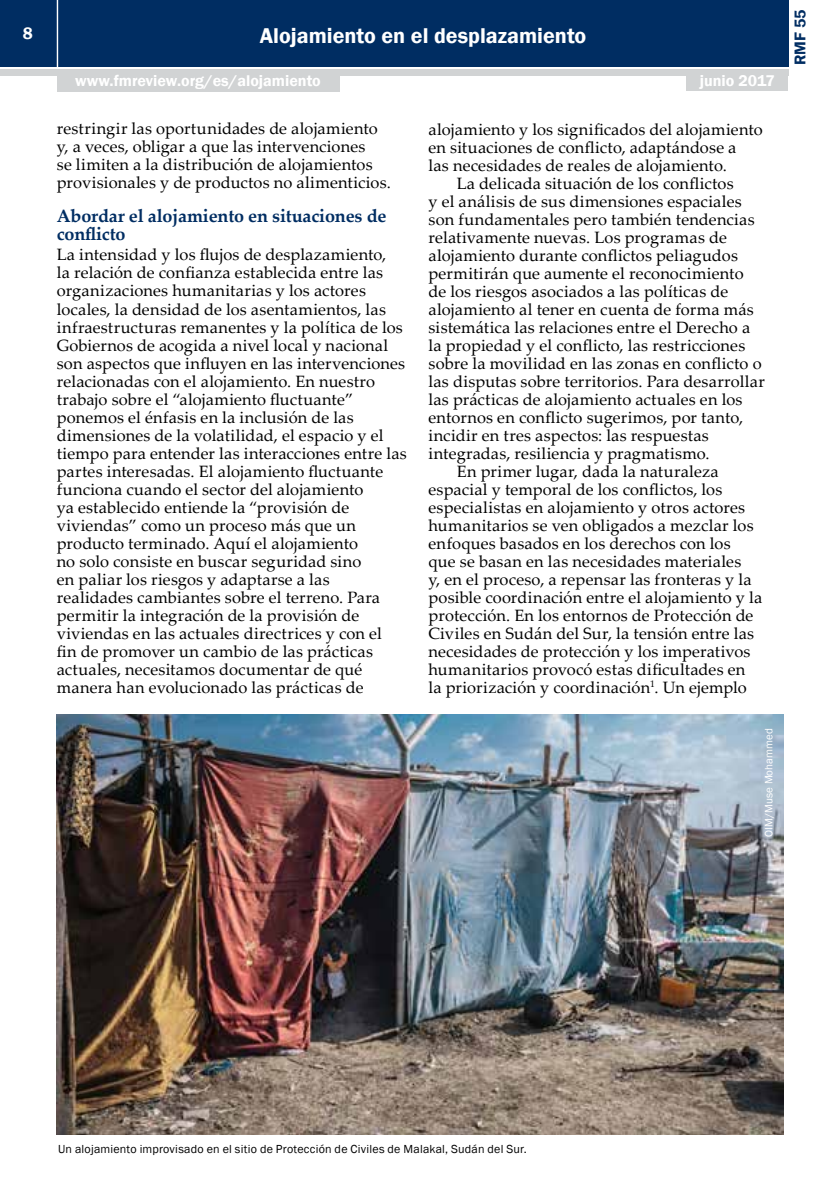
<style>
.page{position:relative;width:840px;height:1191px;background:#fff}
.page>*{position:absolute;margin:0;border:0;box-sizing:border-box;transform-origin:0 0}
.t1{font:600 22px "Franklin Gothic";color:#fff}
.t2{font:700 18px/18px "Palatino Linotype";letter-spacing:-.01em;color:#002d62}
.t3{font:600 17px "Franklin Gothic";color:#fff}
.t4{font:16.4px/18px "Palatino Linotype";letter-spacing:.01em;color:#000}
.t5{font:600 16px "Franklin Gothic";color:#fff}
.t6{font:600 16px "Franklin Gothic";color:#002d62}
.t7{font:12px "Franklin Gothic";letter-spacing:.015em;color:#000}
.t8{font:11px "Franklin Gothic";color:#fff}
</style>
<div class="page">
<div style="left:0;top:0;width:787px;height:66px;background:#002d62"></div>
<div style="left:0;top:69px;width:787px;height:6px;background:#d1d3d4"></div>
<hr style="left:57px;top:0;width:1px;height:67px;background:#fff">
<div style="left:686px;top:73px;width:101px;height:18px;background:#d1d3d4"></div>
<div style="left:57px;top:74px;width:282px;height:18px;background:#d1d3d4"></div>
<img style="left:57px;top:714px;width:725px;height:420px">
<p class="t3" style="left:23px;top:23px;width:11px">8</p>
<h1 class="t1" style="left:260px;top:22px;width:328px">Alojamiento en el desplazamiento</h1>
<p class="t5" style="left:75px;top:71px;width:247px">www.fmreview.org/es/alojamiento</p>
<p class="t5" style="left:699px;top:71px;width:77px">junio 2017</p>
<p class="t4" style="left:57px;top:119px;width:335px">restringir las oportunidades de alojamiento y, a veces, obligar a que las intervenciones<br>se limiten a la distribución de alojamientos provisionales y de productos no alimenticios.</p>
<p class="t2" style="left:57px;top:207px;width:331px">Abordar el alojamiento en situaciones de conflicto</p>
<p class="t4" style="left:57px;top:245px;width:351px">La intensidad y los flujos de desplazamiento,<br>la relación de confianza establecida entre las organizaciones humanitarias y los actores locales, la densidad de los asentamientos, las infraestructuras remanentes y la política de los Gobiernos de acogida a nivel local y nacional son aspectos que influyen en las intervenciones relacionadas con el alojamiento. En nuestro trabajo sobre el “alojamiento fluctuante” ponemos el énfasis en la inclusión de las dimensiones de la volatilidad, el espacio y el tiempo para entender las interacciones entre las partes interesadas. El alojamiento fluctuante funciona cuando el sector del alojamiento<br>ya establecido entiende la “provisión de viviendas” como un proceso más que un producto terminado. Aquí el alojamiento<br>no solo consiste en buscar seguridad sino<br>en paliar los riesgos y adaptarse a las realidades cambiantes sobre el terreno. Para permitir la integración de la provisión de viviendas en las actuales directrices y con el<br>fin de promover un cambio de las prácticas actuales, necesitamos documentar de qué manera han evolucionado las prácticas de</p>
<p class="t4" style="left:428px;top:119px;width:335px">alojamiento y los significados del alojamiento</p>
<p class="t4" style="left:428px;top:137px;width:309px">en situaciones de conflicto, adaptándose a</p>
<p class="t4" style="left:428px;top:155px;width:300px">las necesidades de reales de alojamiento.</p>
<p class="t4" style="left:456px;top:173px;width:278px">La delicada situación de los conflictos</p>
<p class="t4" style="left:428px;top:191px;width:314px">y el análisis de sus dimensiones espaciales</p>
<p class="t4" style="left:428px;top:209px;width:327px">son fundamentales pero también tendencias</p>
<p class="t4" style="left:428px;top:227px;width:300px">relativamente nuevas. Los programas de</p>
<p class="t4" style="left:428px;top:245px;width:311px">alojamiento durante conflictos peliagudos</p>
<p class="t4" style="left:428px;top:263px;width:316px">permitirán que aumente el reconocimiento</p>
<p class="t4" style="left:428px;top:281px;width:301px">de los riesgos asociados a las políticas de</p>
<p class="t4" style="left:428px;top:299px;width:327px">alojamiento al tener en cuenta de forma más</p>
<p class="t4" style="left:428px;top:317px;width:323px">sistemática las relaciones entre el Derecho a</p>
<p class="t4" style="left:428px;top:335px;width:318px">la propiedad y el conflicto, las restricciones</p>
<p class="t4" style="left:428px;top:353px;width:334px">sobre la movilidad en las zonas en conflicto o</p>
<p class="t4" style="left:428px;top:371px;width:338px">las disputas sobre territorios. Para desarrollar</p>
<p class="t4" style="left:428px;top:389px;width:315px">las prácticas de alojamiento actuales en los</p>
<p class="t4" style="left:428px;top:407px;width:316px">entornos en conflicto sugerimos, por tanto,</p>
<p class="t4" style="left:428px;top:425px;width:282px">incidir en tres aspectos: las respuestas</p>
<p class="t4" style="left:428px;top:443px;width:282px">integradas, resiliencia y pragmatismo.</p>
<p class="t4" style="left:456px;top:461px;width:263px">En primer lugar, dada la naturaleza</p>
<p class="t4" style="left:428px;top:479px;width:295px">espacial y temporal de los conflictos, los</p>
<p class="t4" style="left:428px;top:497px;width:318px">especialistas en alojamiento y otros actores</p>
<p class="t4" style="left:428px;top:515px;width:326px">humanitarios se ven obligados a mezclar los</p>
<p class="t4" style="left:428px;top:533px;width:303px">enfoques basados en los derechos con los</p>
<p class="t4" style="left:428px;top:551px;width:314px">que se basan en las necesidades materiales</p>
<p class="t4" style="left:428px;top:570px;width:324px">y, en el proceso, a repensar las fronteras y la</p>
<p class="t4" style="left:428px;top:588px;width:335px">posible coordinación entre el alojamiento y la</p>
<p class="t4" style="left:428px;top:606px;width:326px">protección. En los entornos de Protección de</p>
<p class="t4" style="left:428px;top:624px;width:327px">Civiles en Sudán del Sur, la tensión entre las</p>
<p class="t4" style="left:428px;top:642px;width:323px">necesidades de protección y los imperativos</p>
<p class="t4" style="left:428px;top:660px;width:318px">humanitarios provocó estas dificultades en</p>
<p class="t4" style="left:428px;top:678px;width:320px">la priorización y coordinación<sup>1</sup>. Un ejemplo</p>
<p class="t8" style="left:761px;top:836px;width:110px;rotate:-90deg">OIM/Muse Mohammed</p>
<p class="t6" style="left:789px;top:65px;width:57px;rotate:-90deg">RMF 55</p>
<p class="t7" style="left:58px;top:1141px;width:470px">Un alojamiento improvisado en el sitio de Protección de Civiles de Malakal, Sudán del Sur.</p>
</div>
